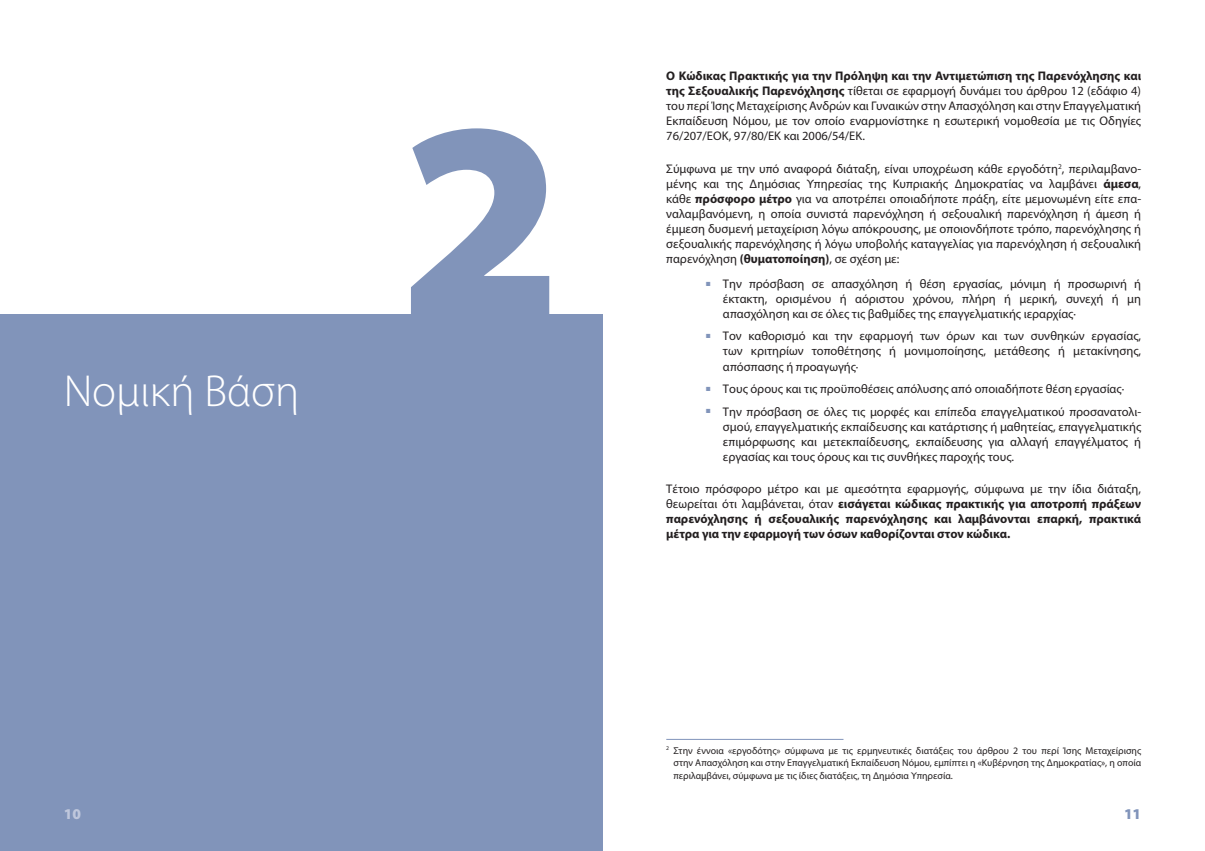
<style>
.page{position:relative;width:1205px;height:851px;background:#fff}
.page>*{position:absolute;margin:0;border:0;box-sizing:border-box;transform-origin:0 0}
.t1{font:900 287.5px "Myriad Pro";color:#8194ba}
.t2{font:300 45px "Myriad Pro";color:#fff}
.t3{font:900 15px "Myriad Pro";color:#bfc7dc}
.t4{font:900 15px "Myriad Pro";color:#8194ba}
.t5{font:12.5px/15px "Myriad Pro";color:#231f20;text-align:justify}
.t6{font:700 12.5px/15px "Myriad Pro";color:#231f20;text-align:justify}
.t7{font:9.88px/12.5px "Myriad Pro";color:#231f20;text-align:justify}
.s1{font-weight:700}
.s2{color:#8194ba}
.s3{font-weight:400}
</style>
<div class="page">
<div style="left:0;top:314px;width:602px;height:536px;background:#8194ba"></div>
<hr style="left:666px;top:739px;width:177px;height:1px;background:#8194ba">
<h2 class="t2" style="left:64px;top:366px;width:237px">Νομική Βάση</h2>
<h1 class="t1" style="left:399px;top:58px;width:166px">2</h1>
<p class="t5" style="left:666px;top:68px;width:476px"><span class="s1">Ο Κώδικας Πρακτικής για την Πρόληψη και την Αντιμετώπιση της Παρενόχλησης και της Σεξουαλικής Παρενόχλησης</span> τίθεται σε εφαρμογή δυνάμει του άρθρου 12 (εδάφιο 4) του περί Ίσης Μεταχείρισης Ανδρών και Γυναικών στην Απασχόληση και στην Επαγγελματική Εκπαίδευση Νόμου, με τον οποίο εναρμονίστηκε η εσωτερική νομοθεσία με τις Οδηγίες 76/207/ΕΟΚ, 97/80/ΕΚ και 2006/54/ΕΚ.</p>
<p class="t5" style="left:666px;top:161px;width:476px">Σύμφωνα με την υπό αναφορά διάταξη, είναι υποχρέωση κάθε εργοδότη<sup>2</sup>, περιλαμβανο&shy;μένης και της Δημόσιας Υπηρεσίας της Κυπριακής Δημοκρατίας να λαμβάνει <span class="s1">άμεσα</span>, κάθε <span class="s1">πρόσφορο μέτρο</span> για να αποτρέπει οποιαδήποτε πράξη, είτε μεμονωμένη είτε επα&shy;ναλαμβανόμενη, η οποία συνιστά παρενόχληση ή σεξουαλική παρενόχληση ή άμεση ή έμμεση δυσμενή μεταχείριση λόγω απόκρουσης, με οποιονδήποτε τρόπο, παρενόχλησης ή σεξουαλικής παρενόχλησης ή λόγω υποβολής καταγγελίας για παρενόχληση ή σεξουαλική παρενόχληση <span class="s1">(θυματοποίηση)</span>, σε σχέση με:</p>
<p class="t5" style="left:723px;top:276px;width:420px;text-indent:-18px"><span class="s2">▪</span> Την πρόσβαση σε απασχόληση ή θέση εργασίας, μόνιμη ή προσωρινή ή έκτακτη, ορισμένου ή αόριστου χρόνου, πλήρη ή μερική, συνεχή ή μη απασχόληση και σε όλες τις βαθμίδες της επαγγελματικής ιεραρχίας·</p>
<p class="t5" style="left:723px;top:328px;width:420px;text-indent:-18px"><span class="s2">▪</span> Τον καθορισμό και την εφαρμογή των όρων και των συνθηκών εργασίας, των κριτηρίων τοποθέτησης ή μονιμοποίησης, μετάθεσης ή μετακίνησης, απόσπασης ή προαγωγής·</p>
<p class="t5" style="left:705px;top:381px;width:420px"><span class="s2">▪</span> Τους όρους και τις προϋποθέσεις απόλυσης από οποιαδήποτε θέση εργασίας·</p>
<p class="t5" style="left:723px;top:403px;width:420px;text-indent:-18px"><span class="s2">▪</span> Την πρόσβαση σε όλες τις μορφές και επίπεδα επαγγελματικού προσανατολι&shy;σμού, επαγγελματικής εκπαίδευσης και κατάρτισης ή μαθητείας, επαγγελματικής επιμόρφωσης και μετεκπαίδευσης, εκπαίδευσης για αλλαγή επαγγέλματος ή εργασίας και τους όρους και τις συνθήκες παροχής τους.</p>
<p class="t6" style="left:666px;top:481px;width:476px"><span class="s3">Τέτοιο πρόσφορο μέτρο και με αμεσότητα εφαρμογής, σύμφωνα με την ίδια διάταξη, θεωρείται ότι λαμβάνεται, όταν</span> εισάγεται κώδικας πρακτικής για αποτροπή πράξεων παρενόχλησης ή σεξουαλικής παρενόχλησης και λαμβάνονται επαρκή, πρακτικά μέτρα για την εφαρμογή των όσων καθορίζονται στον κώδικα.</p>
<p class="t7" style="left:673px;top:743px;width:469px;text-indent:-7px"><sup>2</sup> Στην έννοια «εργοδότης» σύμφωνα με τις ερμηνευτικές διατάξεις του άρθρου 2 του περί Ίσης Μεταχείρισης στην Απασχόληση και στην Επαγγελματική Εκπαίδευση Νόμου, εμπίπτει η «Κυβέρνηση της Δημοκρατίας», η οποία περιλαμβάνει, σύμφωνα με τις ίδιες διατάξεις, τη Δημόσια Υπηρεσία.</p>
<p class="t3" style="left:64px;top:805px;width:19px">10</p>
<p class="t4" style="left:1124px;top:805px;width:19px">11</p>
</div>
